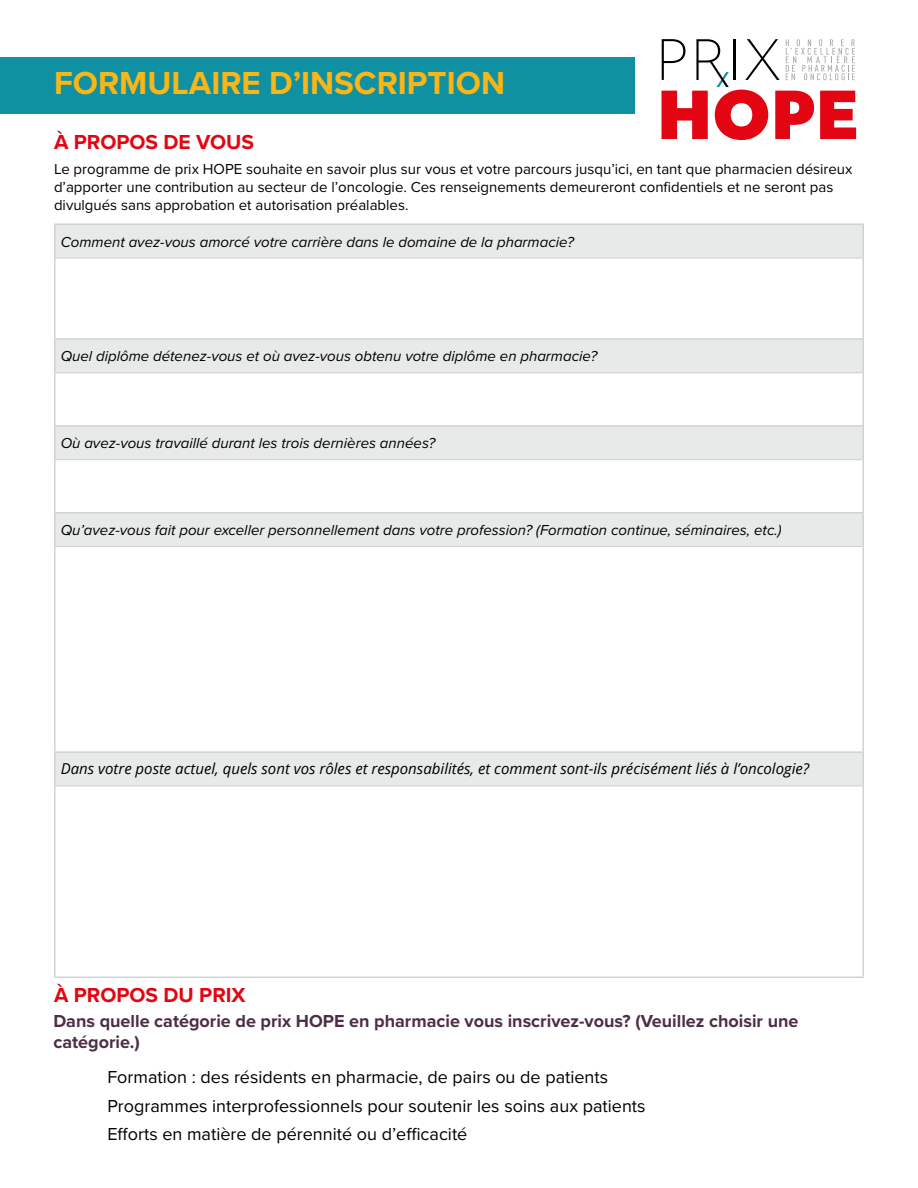
<style>
.page{position:relative;width:918px;height:1188px;background:#fff}
.page>*{position:absolute;margin:0;border:0;box-sizing:border-box;transform-origin:0 0}
.t1{font:700 33px "Proxima Nova";color:#fab517}
.t2{font:700 21px "Proxima Nova";color:#e30512}
.t3{font:18px/28.3px "Proxima Nova";color:#000}
.t4{font:700 18px/21.6px "Proxima Nova";color:#4c2e47}
.t5{font:italic 15px "Proxima Nova";color:#000}
.t6{font:15px/18px "Proxima Nova";color:#000}
.t7{font:italic 15px "Open Sans";color:#000}
</style>
<div class="page">
<svg style="left:662px;top:39px;width:194px;height:101px"></svg>
<div style="left:0;top:57px;width:634px;height:56px;background:#0f91a1"></div>
<svg style="left:56px;top:225px;width:806px;height:560px"></svg>
<hr style="left:54px;top:258px;width:2px;height:80px;background:#d0d2d3">
<hr style="left:54px;top:373px;width:2px;height:52px;background:#d0d2d3">
<hr style="left:54px;top:460px;width:2px;height:52px;background:#d0d2d3">
<hr style="left:54px;top:546px;width:2px;height:205px;background:#d0d2d3">
<hr style="left:54px;top:786px;width:2px;height:190px;background:#d0d2d3">
<hr style="left:862px;top:258px;width:2px;height:80px;background:#d0d2d3">
<hr style="left:862px;top:373px;width:2px;height:52px;background:#d0d2d3">
<hr style="left:862px;top:460px;width:2px;height:52px;background:#d0d2d3">
<hr style="left:862px;top:546px;width:2px;height:205px;background:#d0d2d3">
<hr style="left:862px;top:786px;width:2px;height:190px;background:#d0d2d3">
<hr style="left:54px;top:976px;width:810px;height:2px;background:#d0d2d3">
<hr style="left:54px;top:225px;width:2px;height:33px;background:#d0d2d3">
<hr style="left:54px;top:224px;width:810px;height:1px;background:#d0d2d3">
<hr style="left:862px;top:225px;width:2px;height:33px;background:#d0d2d3">
<hr style="left:56px;top:257px;width:806px;height:2px;background:#d0d2d3">
<hr style="left:54px;top:340px;width:2px;height:33px;background:#d0d2d3">
<hr style="left:54px;top:338px;width:810px;height:2px;background:#d0d2d3">
<hr style="left:862px;top:340px;width:2px;height:33px;background:#d0d2d3">
<hr style="left:56px;top:372px;width:806px;height:1px;background:#d0d2d3">
<hr style="left:54px;top:427px;width:2px;height:33px;background:#d0d2d3">
<hr style="left:54px;top:425px;width:810px;height:2px;background:#d0d2d3">
<hr style="left:862px;top:427px;width:2px;height:33px;background:#d0d2d3">
<hr style="left:56px;top:459px;width:806px;height:1px;background:#d0d2d3">
<hr style="left:54px;top:513px;width:2px;height:33px;background:#d0d2d3">
<hr style="left:54px;top:512px;width:810px;height:1px;background:#d0d2d3">
<hr style="left:862px;top:513px;width:2px;height:33px;background:#d0d2d3">
<hr style="left:56px;top:546px;width:806px;height:1px;background:#d0d2d3">
<hr style="left:54px;top:753px;width:2px;height:33px;background:#d0d2d3">
<hr style="left:54px;top:751px;width:810px;height:2px;background:#d0d2d3">
<hr style="left:862px;top:753px;width:2px;height:33px;background:#d0d2d3">
<hr style="left:56px;top:785px;width:806px;height:1px;background:#d0d2d3">
<h1 class="t1" style="left:54px;top:58px;width:453px">FORMULAIRE D’INSCRIPTION</h1>
<h2 class="t2" style="left:54px;top:127px;width:202px">À PROPOS DE VOUS</h2>
<p class="t6" style="left:54px;top:159px;width:800px">Le programme de prix HOPE souhaite en savoir plus sur vous et votre parcours jusqu’ici, en tant que pharmacien désireux d’apporter une contribution au secteur de l’oncologie. Ces renseignements demeureront confidentiels et ne seront pas divulgués sans approbation et autorisation préalables.</p>
<p class="t5" style="left:61px;top:230px;width:515px">Comment avez-vous amorcé votre carrière dans le domaine de la pharmacie?</p>
<p class="t5" style="left:61px;top:345px;width:538px">Quel diplôme détenez-vous et où avez-vous obtenu votre diplôme en pharmacie?</p>
<p class="t5" style="left:61px;top:432px;width:376px">Où avez-vous travaillé durant les trois dernières années?</p>
<p class="t5" style="left:61px;top:519px;width:722px">Qu’avez-vous fait pour exceller personnellement dans votre profession? (Formation continue, séminaires, etc.)</p>
<p class="t7" style="left:61px;top:759px;width:750px">Dans votre poste actuel, quels sont vos rôles et responsabilités, et comment sont-ils précisément liés à l’oncologie?</p>
<h2 class="t2" style="left:54px;top:979px;width:193px">À PROPOS DU PRIX</h2>
<p class="t4" style="left:53px;top:1010px;width:747px">Dans quelle catégorie de prix HOPE en pharmacie vous inscrivez-vous? (Veuillez choisir une catégorie.)</p>
<p class="t3" style="left:107px;top:1062px;width:540px">Formation : des résidents en pharmacie, de pairs ou de patients<br>Programmes interprofessionnels pour soutenir les soins aux patients<br>Efforts en matière de pérennité ou d’efficacité</p>
</div>
